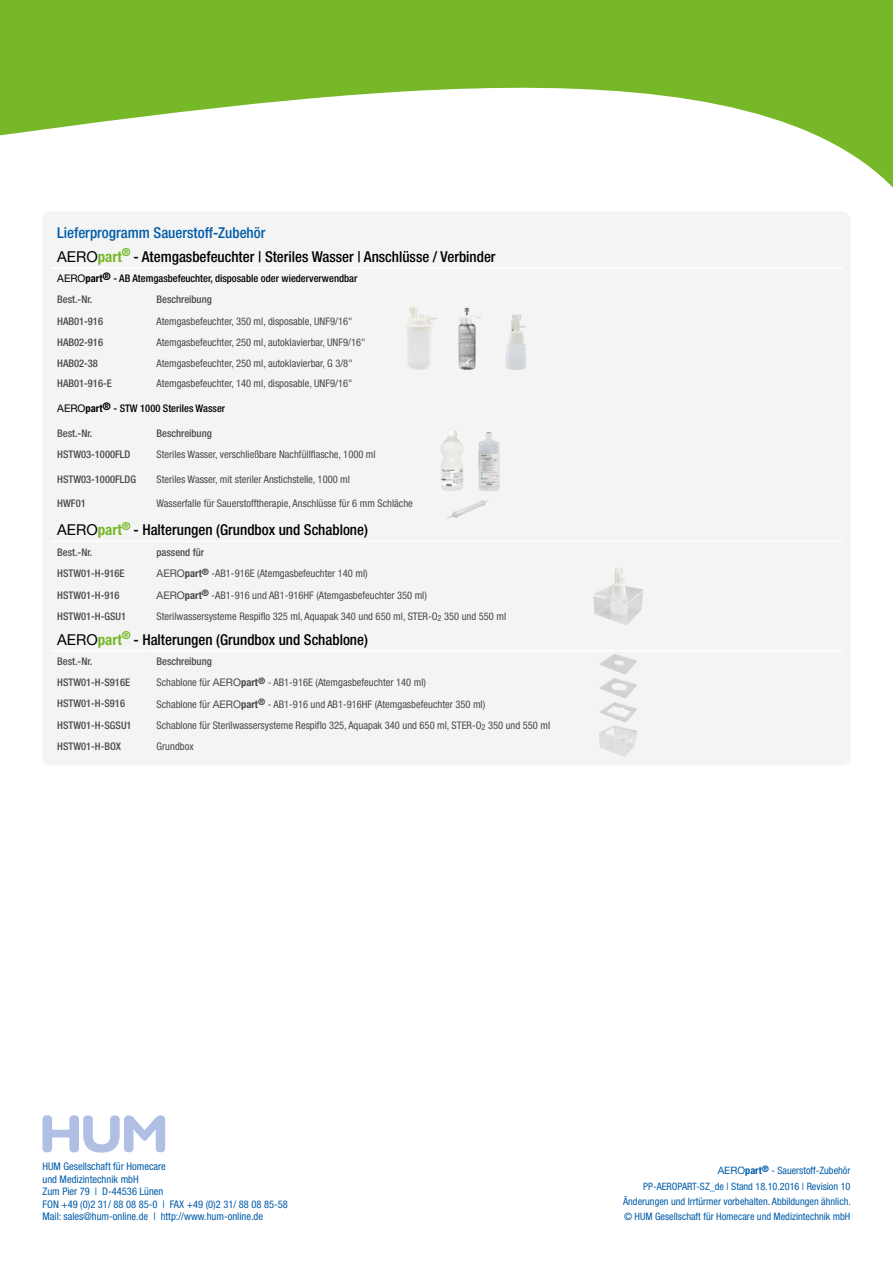
<style>
.page{position:relative;width:893px;height:1263px;background:#fff}
.page>*{position:absolute;margin:0;border:0;box-sizing:border-box;transform-origin:0 0}
.t1{font:500 condensed 15px/23.9px "Helvetica Neue";color:#000}
.t2{font:condensed 10.5px "Helvetica Neue";color:#494948}
.t3{font:500 condensed 10.5px "Helvetica Neue";color:#494948}
.t4{font:condensed 10.5px/12.6px "Helvetica Neue";color:#005ca9}
.t5{font:500 condensed 10.5px/21.3px "Helvetica Neue";color:#000}
.t6{font:condensed 10.2px/15.3px "Helvetica Neue";color:#005ca9;text-align:right}
.s1{color:#005ca9}
.s2{font-weight:400;font-stretch:normal}
.s3{font-weight:700;color:#76b828}
.s4{font-weight:700}
.s5{color:#494948}
.s6{font-stretch:normal}
</style>
<div class="page">
<svg style="left:0;top:0;width:893px;height:188px;fill:#76b828"></svg>
<div style="left:43px;top:211px;width:807px;height:554px;background:#f4f4f4;border-radius:9px"></div>
<hr style="left:51px;top:650px;width:100px;height:1px;background:#fff">
<hr style="left:151px;top:650px;width:418px;height:1px;background:#fff">
<hr style="left:51px;top:267px;width:100px;height:1px;background:#fff">
<hr style="left:151px;top:267px;width:418px;height:1px;background:#fff">
<hr style="left:569px;top:267px;width:274px;height:1px;background:#fff">
<hr style="left:51px;top:541px;width:100px;height:1px;background:#fff">
<hr style="left:151px;top:541px;width:418px;height:1px;background:#fff">
<hr style="left:569px;top:541px;width:274px;height:1px;background:#fff">
<hr style="left:569px;top:650px;width:274px;height:1px;background:#fff">
<img style="left:447px;top:500px;width:42px;height:19px">
<img style="left:406px;top:307px;width:32px;height:63px">
<img style="left:458px;top:308px;width:24px;height:62px">
<img style="left:505px;top:315px;width:22px;height:55px">
<img style="left:440px;top:430px;width:24px;height:61px">
<img style="left:478px;top:432px;width:22px;height:59px">
<img style="left:593px;top:568px;width:50px;height:57px">
<img style="left:599px;top:654px;width:38px;height:21px">
<img style="left:599px;top:678px;width:38px;height:20px">
<img style="left:599px;top:702px;width:38px;height:20px">
<img style="left:599px;top:725px;width:38px;height:32px">
<svg style="left:43px;top:1115px;width:122px;height:37px"></svg>
<h1 class="t1" style="left:57px;top:220px;width:440px"><span class="s1">Lieferprogramm Sauerstoff-Zubehör<br></span><span class="s2">AERO</span><span class="s3">part</span><sup>®</sup> - Atemgasbefeuchter | Steriles Wasser | Anschlüsse / Verbinder</h1>
<p class="t5" style="left:57px;top:267px;width:302px"><span class="s2">AERO</span><span class="s4">part</span><sup>®</sup> - AB Atemgasbefeuchter, disposable oder wiederverwendbar<br><span class="s5">Best.-Nr.</span></p>
<p class="t3" style="left:157px;top:293px;width:57px">Beschreibung</p>
<p class="t3" style="left:57px;top:315px;width:47px">HAB01-916</p>
<p class="t2" style="left:157px;top:315px;width:197px">Atemgasbefeuchter, 350 ml, disposable, UNF9/16"</p>
<p class="t3" style="left:57px;top:336px;width:47px">HAB02-916</p>
<p class="t2" style="left:157px;top:336px;width:210px">Atemgasbefeuchter, 250 ml, autoklavierbar, UNF9/16"</p>
<p class="t3" style="left:57px;top:357px;width:42px">HAB02-38</p>
<p class="t2" style="left:157px;top:357px;width:198px">Atemgasbefeuchter, 250 ml, autoklavierbar, G 3/8"</p>
<p class="t3" style="left:57px;top:377px;width:56px">HAB01-916-E</p>
<p class="t2" style="left:157px;top:378px;width:197px">Atemgasbefeuchter, 140 ml, disposable, UNF9/16"</p>
<p class="t5" style="left:57px;top:397px;width:169px"><span class="s2">AERO</span><span class="s4">part</span><sup>®</sup> - STW 1000 Steriles Wasser</p>
<p class="t3" style="left:57px;top:427px;width:36px">Best.-Nr.</p>
<p class="t3" style="left:157px;top:427px;width:57px">Beschreibung</p>
<p class="t3" style="left:57px;top:448px;width:75px">HSTW03-1000FLD</p>
<p class="t2" style="left:157px;top:448px;width:221px">Steriles Wasser, verschließbare Nachfüllflasche, 1000 ml</p>
<p class="t3" style="left:57px;top:473px;width:80px">HSTW03-1000FLDG</p>
<p class="t2" style="left:157px;top:473px;width:195px">Steriles Wasser, mit steriler Anstichstelle, 1000 ml</p>
<p class="t3" style="left:57px;top:497px;width:30px">HWF01</p>
<p class="t2" style="left:157px;top:497px;width:258px">Wasserfalle für Sauerstofftherapie, Anschlüsse für 6 mm Schläche</p>
<h1 class="t1" style="left:57px;top:518px;width:312px"><span class="s2">AERO</span><span class="s3">part</span><sup>®</sup> - Halterungen (Grundbox und Schablone)</h1>
<p class="t3" style="left:57px;top:546px;width:36px">Best.-Nr.</p>
<p class="t3" style="left:157px;top:546px;width:49px">passend für</p>
<p class="t3" style="left:57px;top:567px;width:69px">HSTW01-H-916E</p>
<p class="t2" style="left:157px;top:567px;width:213px"><span class="s6">AERO</span><span class="s4">part</span><sup>®</sup> -AB1-916E (Atemgasbefeuchter 140 ml)</p>
<p class="t3" style="left:57px;top:589px;width:64px">HSTW01-H-916</p>
<p class="t2" style="left:157px;top:589px;width:272px"><span class="s6">AERO</span><span class="s4">part</span><sup>®</sup> -AB1-916 und AB1-916HF (Atemgasbefeuchter 350 ml)</p>
<p class="t3" style="left:57px;top:610px;width:71px">HSTW01-H-GSU1</p>
<p class="t2" style="left:157px;top:610px;width:351px">Sterilwassersysteme Respiflo 325 ml, Aquapak 340 und 650 ml, STER-O<sub>2</sub> 350 und 550 ml</p>
<h1 class="t1" style="left:57px;top:627px;width:312px"><span class="s2">AERO</span><span class="s3">part</span><sup>®</sup> - Halterungen (Grundbox und Schablone)</h1>
<p class="t3" style="left:57px;top:655px;width:36px">Best.-Nr.</p>
<p class="t3" style="left:157px;top:655px;width:57px">Beschreibung</p>
<p class="t3" style="left:57px;top:676px;width:74px">HSTW01-H-S916E</p>
<p class="t2" style="left:157px;top:676px;width:271px">Schablone für <span class="s6">AERO</span><span class="s4">part</span><sup>®</sup> - AB1-916E (Atemgasbefeuchter 140 ml)</p>
<p class="t3" style="left:57px;top:697px;width:69px">HSTW01-H-S916</p>
<p class="t2" style="left:157px;top:698px;width:330px">Schablone für <span class="s6">AERO</span><span class="s4">part</span><sup>®</sup> - AB1-916 und AB1-916HF (Atemgasbefeuchter 350 ml)</p>
<p class="t3" style="left:57px;top:719px;width:76px">HSTW01-H-SGSU1</p>
<p class="t2" style="left:157px;top:719px;width:395px">Schablone für Sterilwassersysteme Respiflo 325, Aquapak 340 und 650 ml, STER-O<sub>2</sub> 350 und 550 ml</p>
<p class="t3" style="left:57px;top:740px;width:65px">HSTW01-H-BOX</p>
<p class="t2" style="left:157px;top:740px;width:39px">Grundbox</p>
<p class="t4" style="left:43px;top:1160px;width:247px">HUM Gesellschaft für Homecare<br>und Medizintechnik mbH<br>Zum Pier 79 | D-44536 Lünen<br>FON +49 (0)2 31/ 88 08 85-0 | FAX +49 (0)2 31/ 88 08 85-58<br>Mail: sales@hum-online.de | http://www.hum-online.de</p>
<p class="t6" style="left:623px;top:1163px;width:229px"><span class="s6">AERO</span><span class="s4">part</span><sup>®</sup> - Sauerstoff-Zubehör<br>PP-AEROPART-SZ_de | Stand 18.10.2016 | Revision 10<br>Änderungen und Irrtürmer vorbehalten. Abbildungen ähnlich. © HUM Gesellschaft für Homecare und Medizintechnik mbH</p>
</div>
